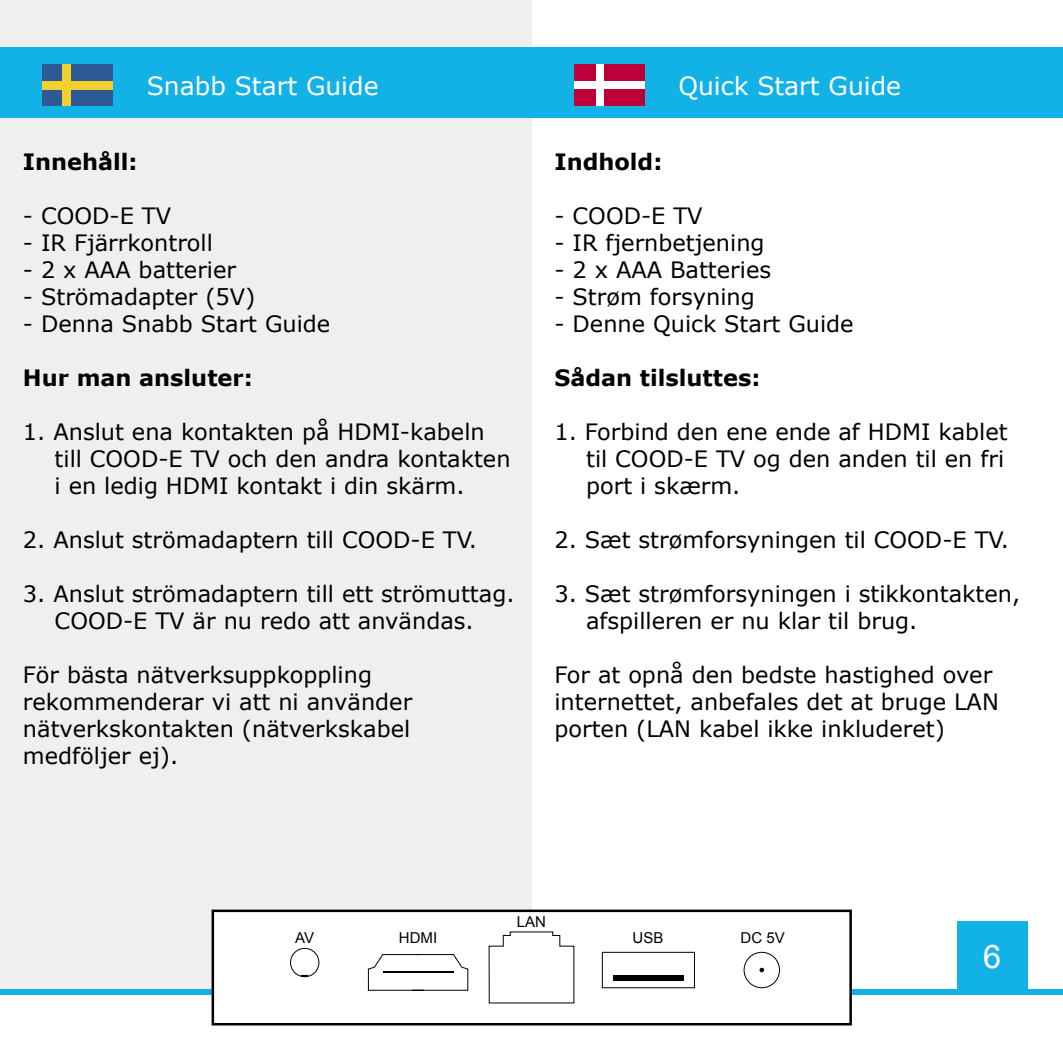
<style>
.page{position:relative;width:1063px;height:1063px;background:#fff}
.page>*{position:absolute;margin:0;border:0;box-sizing:border-box;transform-origin:0 0}
.t1{font:32.5px "Arial";color:#fff}
.t2{font:25px "Verdana";color:#fff}
.t3{font:22.5px/27px "Verdana";color:#000}
.t4{font:700 22.5px "Verdana";color:#000}
.t5{font:15px "Arial";color:#000}
</style>
<div class="page">
<div style="left:0;top:0;width:532px;height:993px;background:#efefef"></div>
<div style="left:0;top:47px;width:1063px;height:71px;background:#12b2e7"></div>
<div style="left:0;top:989px;width:1063px;height:5px;background:#12b2e7"></div>
<div style="left:212px;top:910px;width:640px;height:115px;background:#fff;border:2px solid #000"></div>
<div style="left:602px;top:952px;width:93px;height:36px;border:1px solid #000"></div>
<div style="left:744px;top:952px;width:36px;height:36px;border:1px solid #000;border-radius:50%"></div>
<div style="left:290px;top:948px;width:29px;height:29px;border:1px solid #000;border-radius:50%"></div>
<svg style="left:760px;top:968px;width:4px;height:4px"></svg>
<svg style="left:301px;top:975px;width:7px;height:2px"></svg>
<svg style="left:368px;top:954px;width:101px;height:37px"></svg>
<hr style="left:383px;top:972px;width:71px;height:1px;background:#000">
<div style="left:613px;top:975px;width:71px;height:5px;background:#000"></div>
<svg style="left:488px;top:931px;width:87px;height:73px"></svg>
<div style="left:42px;top:64px;width:71px;height:42px;background:#2d5a95"></div>
<div style="left:63px;top:64px;width:8px;height:42px;background:#f3d02f"></div>
<div style="left:42px;top:81px;width:71px;height:8px;background:#f3d02f"></div>
<div style="left:574px;top:64px;width:70px;height:42px;background:#be003a"></div>
<div style="left:597px;top:64px;width:7px;height:42px;background:#fff"></div>
<div style="left:574px;top:81px;width:70px;height:8px;background:#fff"></div>
<div style="left:957px;top:921px;width:71px;height:71px;background:#12b2e7"></div>
<p class="t2" style="left:147px;top:69px;width:233px">Snabb Start Guide</p>
<p class="t4" style="left:23px;top:146px;width:116px">Innehåll:</p>
<p class="t3" style="left:23px;top:202px;width:150px">- COOD-E TV</p>
<p class="t3" style="left:23px;top:229px;width:192px">- IR Fjärrkontroll</p>
<p class="t3" style="left:23px;top:256px;width:215px">- 2 x AAA batterier</p>
<p class="t3" style="left:23px;top:283px;width:234px">- Strömadapter (5V)</p>
<p class="t3" style="left:23px;top:310px;width:309px">- Denna Snabb Start Guide</p>
<p class="t4" style="left:23px;top:362px;width:231px">Hur man ansluter:</p>
<p class="t3" style="left:55px;top:418px;width:457px;text-indent:-32px">1. Anslut ena kontakten på HDMI-kabeln till COOD-E TV och den andra kontakten i en ledig HDMI kontakt i din skärm.</p>
<p class="t3" style="left:23px;top:526px;width:456px">2. Anslut strömadaptern till COOD-E TV.</p>
<p class="t3" style="left:23px;top:580px;width:493px;text-align:center">3. Anslut strömadaptern till ett strömuttag.<br>COOD-E TV är nu redo att användas.</p>
<p class="t3" style="left:23px;top:661px;width:391px">För bästa nätverksuppkoppling rekommenderar vi att ni använder nätverkskontakten (nätverkskabel medföljer ej).</p>
<p class="t2" style="left:678px;top:69px;width:224px">Quick Start Guide</p>
<p class="t4" style="left:554px;top:146px;width:109px">Indhold:</p>
<p class="t3" style="left:554px;top:202px;width:150px">- COOD-E TV</p>
<p class="t3" style="left:554px;top:229px;width:212px">- IR fjernbetjening</p>
<p class="t3" style="left:554px;top:256px;width:218px">- 2 x AAA Batteries</p>
<p class="t3" style="left:554px;top:283px;width:202px">- Strøm forsyning</p>
<p class="t3" style="left:554px;top:310px;width:301px">- Denne Quick Start Guide</p>
<p class="t4" style="left:554px;top:362px;width:208px">Sådan tilsluttes:</p>
<p class="t3" style="left:586px;top:418px;width:423px;text-indent:-32px">1. Forbind den ene ende af HDMI kablet til COOD-E TV og den anden til en fri port i skærm.</p>
<p class="t3" style="left:554px;top:526px;width:456px">2. Sæt strømforsyningen til COOD-E TV.</p>
<p class="t3" style="left:586px;top:580px;width:436px;text-indent:-32px">3. Sæt strømforsyningen i stikkontakten, afspilleren er nu klar til brug.</p>
<p class="t3" style="left:554px;top:661px;width:446px">For at opnå den bedste hastighed over internettet, anbefales det at bruge LAN porten (LAN kabel ikke inkluderet)</p>
<p class="t5" style="left:517px;top:912px;width:31px">LAN</p>
<p class="t5" style="left:295px;top:928px;width:20px">AV</p>
<p class="t5" style="left:399px;top:928px;width:40px">HDMI</p>
<p class="t5" style="left:633px;top:928px;width:32px">USB</p>
<p class="t5" style="left:741px;top:928px;width:46px">DC 5V</p>
<h1 class="t1" style="left:983px;top:935px;width:20px">6</h1>
</div>
